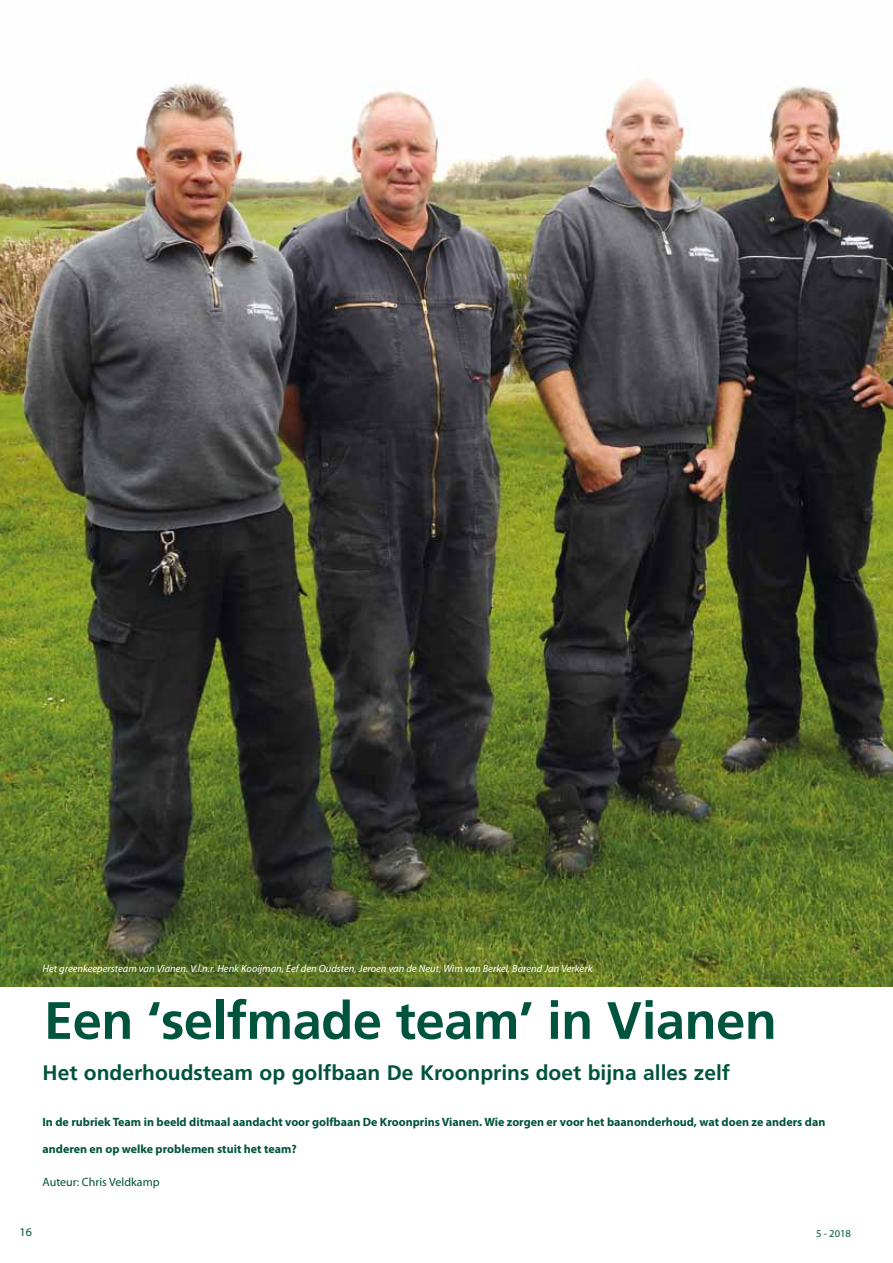
<style>
.page{position:relative;width:893px;height:1263px;background:#fff}
.page>*{position:absolute;margin:0;border:0;box-sizing:border-box;transform-origin:0 0}
.t1{font:700 52.5px "Frutiger";letter-spacing:-.01em;color:#00533d}
.t2{font:700 21px "Frutiger";color:#00533d}
.t3{font:700 12px "Myriad Pro";color:#00533d}
.t4{font:12px "Myriad Pro";color:#00533d}
.t5{font:italic 10.5px "Myriad Pro";color:#fff}
.t6{font:10.5px "Myriad Pro";color:#00533d}
</style>
<div class="page">
<img style="left:0;top:78px;width:893px;height:908px">
<p class="t5" style="left:43px;top:962px;width:551px">Het greenkeepersteam van Vianen. V.l.n.r. Henk Kooijman, Eef den Oudsten, Jeroen van de Neut, Wim van Berkel, Barend Jan Verkerk</p>
<h1 class="t1" style="left:44px;top:990px;width:734px">Een ‘selfmade team’ in Vianen</h1>
<h2 class="t2" style="left:43px;top:1060px;width:689px">Het onderhoudsteam op golfbaan De Kroonprins doet bijna alles zelf</h2>
<p class="t3" style="left:43px;top:1114px;width:784px">In de rubriek Team in beeld ditmaal aandacht voor golfbaan De Kroonprins Vianen. Wie zorgen er voor het baanonderhoud, wat doen ze anders dan</p>
<p class="t3" style="left:43px;top:1141px;width:256px">anderen en op welke problemen stuit het team?</p>
<p class="t4" style="left:43px;top:1175px;width:119px">Auteur: Chris Veldkamp</p>
<p class="t4" style="left:20px;top:1224px;width:14px">16</p>
<p class="t6" style="left:816px;top:1227px;width:36px">5 - 2018</p>
</div>
